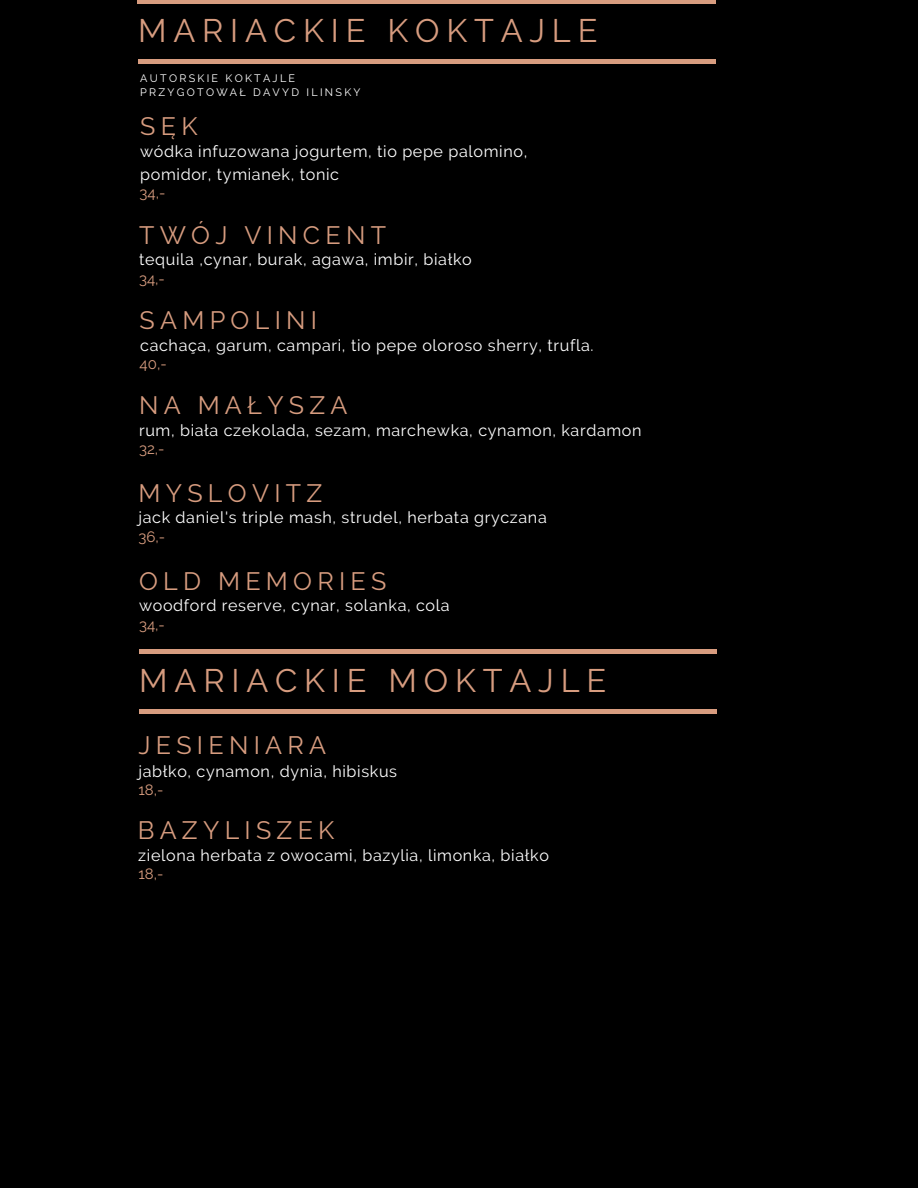
<style>
.page{position:relative;width:918px;height:1188px;background:#000}
.page>*{position:absolute;margin:0;border:0;box-sizing:border-box;transform-origin:0 0}
.t1{font:32.55px "Raleway";letter-spacing:.21em;color:#d79c7f}
.t2{font:25.05px "Raleway";letter-spacing:.21em;color:#d79c7f}
.t3{font:16.2px/22.5px "Raleway";letter-spacing:.04em;color:#fff}
.t4{font:15px "Raleway";color:#d79c7f}
.t5{font:10.8px/14.4px "Raleway";letter-spacing:.21em;color:#fff}
</style>
<div class="page">
<hr style="left:138px;top:0;width:577px;height:3px;background:#d79c7f">
<hr style="left:138px;top:60px;width:577px;height:3px;background:#d79c7f">
<hr style="left:139px;top:650px;width:577px;height:3px;background:#d79c7f">
<hr style="left:139px;top:710px;width:577px;height:3px;background:#d79c7f">
<h1 class="t1" style="left:138px;top:12px;width:461px">MARIACKIE KOKTAJLE</h1>
<p class="t5" style="left:140px;top:71px;width:222px">AUTORSKIE KOKTAJLE<br>PRZYGOTOWAŁ DAVYD ILINSKY</p>
<h2 class="t2" style="left:140px;top:112px;width:59px">SĘK</h2>
<p class="t3" style="left:140px;top:140px;width:389px">wódka infuzowana jogurtem, tio pepe palomino, pomidor, tymianek, tonic</p>
<p class="t4" style="left:140px;top:184px;width:27px">34,-</p>
<h2 class="t2" style="left:139px;top:220px;width:248px">TWÓJ VINCENT</h2>
<p class="t4" style="left:139px;top:270px;width:27px">34,-</p>
<p class="t3" style="left:139px;top:248px;width:334px">tequila ,cynar, burak, agawa, imbir, białko</p>
<h2 class="t2" style="left:140px;top:306px;width:179px">SAMPOLINI</h2>
<p class="t4" style="left:140px;top:355px;width:29px">40,-</p>
<p class="t3" style="left:140px;top:334px;width:455px">cachaça, garum, campari, tio pepe oloroso sherry, trufla.</p>
<h2 class="t2" style="left:139px;top:390px;width:210px">NA MAŁYSZA</h2>
<p class="t4" style="left:139px;top:440px;width:27px">32,-</p>
<p class="t3" style="left:139px;top:419px;width:504px">rum, biała czekolada, sezam, marchewka, cynamon, kardamon</p>
<h2 class="t2" style="left:139px;top:478px;width:185px">MYSLOVITZ</h2>
<p class="t4" style="left:139px;top:528px;width:28px">36,-</p>
<p class="t3" style="left:139px;top:506px;width:410px">jack daniel's triple mash, strudel, herbata gryczana</p>
<h2 class="t2" style="left:139px;top:566px;width:249px">OLD MEMORIES</h2>
<p class="t4" style="left:139px;top:616px;width:27px">34,-</p>
<p class="t3" style="left:139px;top:595px;width:312px">woodford reserve, cynar, solanka, cola</p>
<h1 class="t1" style="left:139px;top:662px;width:468px">MARIACKIE MOKTAJLE</h1>
<h2 class="t2" style="left:139px;top:730px;width:189px">JESIENIARA</h2>
<p class="t4" style="left:139px;top:781px;width:27px">18,-</p>
<p class="t3" style="left:139px;top:760px;width:260px">jabłko, cynamon, dynia, hibiskus</p>
<h2 class="t2" style="left:138px;top:816px;width:198px">BAZYLISZEK</h2>
<p class="t4" style="left:139px;top:865px;width:27px">18,-</p>
<p class="t3" style="left:138px;top:844px;width:412px">zielona herbata z owocami, bazylia, limonka, białko</p>
</div>
